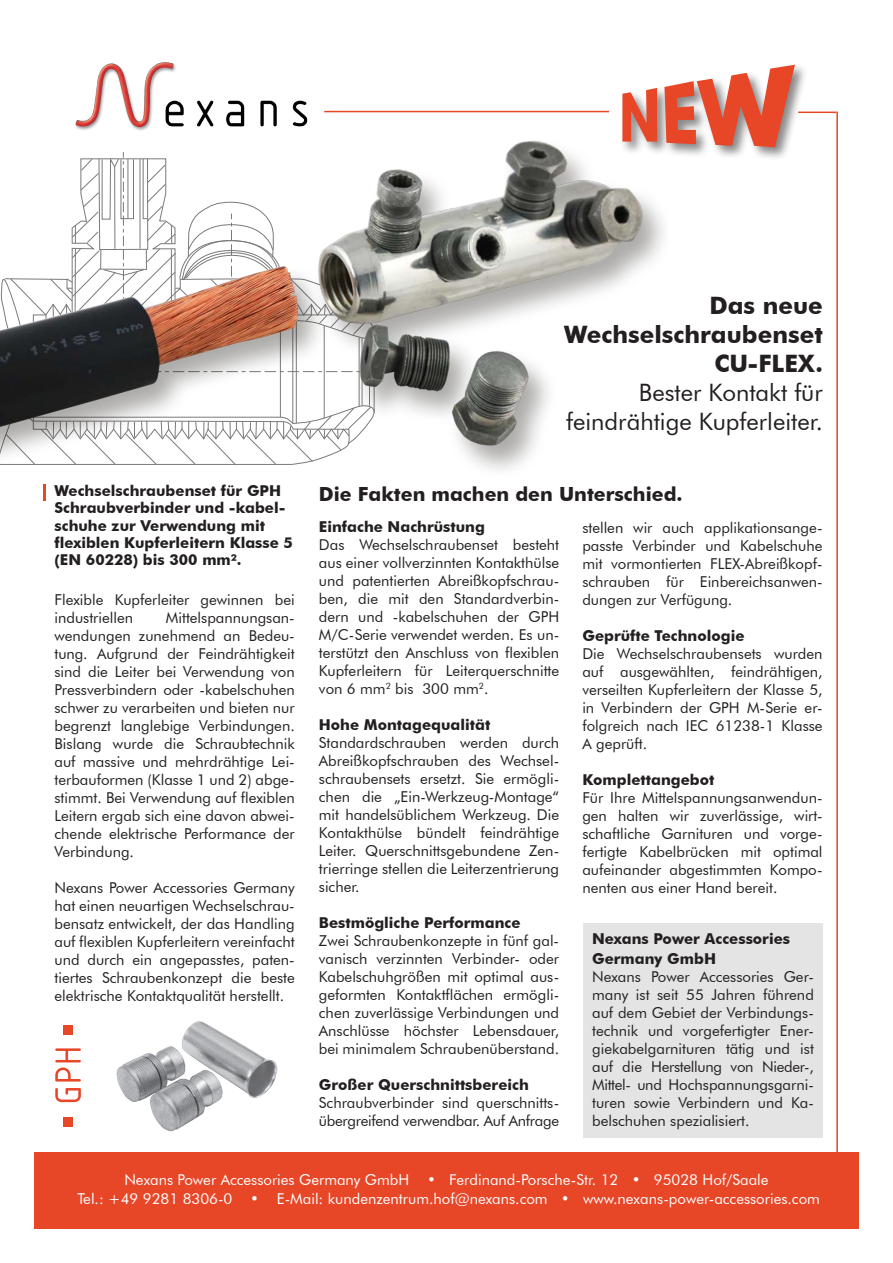
<style>
.page{position:relative;width:893px;height:1263px;background:#fff}
.page>*{position:absolute;margin:0;border:0;box-sizing:border-box;transform-origin:0 0}
.t1{font:24px/28.8px "Futura ABT";color:#231f20;text-align:right}
.t2{font:700 24px/28.8px "Futura ABT";color:#231f20;text-align:right}
.t3{font:700 19.5px "Futura ABT";color:#231f20}
.t4{font:15px/18px "Futura ABT";color:#231f20;text-align:justify}
.t5{font:700 15px/17.2px "Futura ABT";color:#231f20}
.t6{font:15px/19.5px "Futura ABT";color:#fff;text-align:center}
</style>
<div class="page">
<img style="left:97px;top:62px;width:79px;height:22px">
<div style="left:34px;top:1152px;width:825px;height:77px;background:#e74627"></div>
<div style="left:583px;top:923px;width:240px;height:215px;background:#e4e4e4"></div>
<hr style="left:43px;top:485px;width:3px;height:16px;background:#e74627">
<hr style="left:798px;top:112px;width:38px;height:1px;background:#e74627">
<hr style="left:836px;top:112px;width:2px;height:1061px;background:#e74627">
<img style="left:116px;top:1021px;width:162px;height:111px">
<div style="left:620px;top:63px;width:189px;height:98px;background:#231f20;opacity:.54"></div>
<svg style="left:664px;top:65px;width:131px;height:82px"></svg>
<svg style="left:55px;top:1088px;width:26px;height:14px"></svg>
<svg style="left:55px;top:1048px;width:26px;height:33px"></svg>
<div style="left:63px;top:1117px;width:10px;height:9px;background:#e74627"></div>
<div style="left:63px;top:1025px;width:10px;height:10px;background:#e74627"></div>
<img style="left:0;top:84px;width:668px;height:401px">
<p class="t5" style="left:55px;top:482px;width:240px">Wechselschraubenset für GPH<br>Schraubverbinder und -kabel&shy;schuhe zur Verwendung mit flexiblen Kupferleitern Klasse 5 (EN 60228) bis 300 mm².</p>
<p class="t4" style="left:55px;top:590px;width:242px">Flexible Kupferleiter gewinnen bei industriellen</p>
<p class="t4" style="left:55px;top:608px;width:242px;text-indent:111px">Mittelspannungsan&shy;wendungen zunehmend an Bedeu&shy;tung. Aufgrund der Feindrähtigkeit sind die Leiter bei Verwendung von Pressverbindern oder -kabelschuhen schwer zu verarbeiten und bieten nur begrenzt langlebige Verbindungen.<br>Bislang wurde die Schraubtechnik auf massive und mehrdrähtige Lei&shy;terbauformen (Klasse 1 und 2) abge&shy;stimmt. Bei Verwendung auf flexiblen Leitern ergab sich eine davon abwei&shy;chende elektrische Performance der Verbindung.</p>
<p class="t4" style="left:55px;top:878px;width:242px">Nexans Power Accessories Germany hat einen neuartigen Wechselschrau&shy;bensatz entwickelt, der das Handling auf flexiblen Kupferleitern vereinfacht und durch ein angepasstes, paten&shy;tiertes Schraubenkonzept die beste elektrische Kontaktqualität herstellt.</p>
<h1 class="t2" style="left:564px;top:291px;width:260px">Das neue<br>Wechselschraubenset<br>CU-FLEX.</h1>
<h1 class="t1" style="left:566px;top:378px;width:258px">Bester Kontakt für feindrähtige Kupferleiter.</h1>
<h2 class="t3" style="left:319px;top:482px;width:365px">Die Fakten machen den Unterschied.</h2>
<p class="t5" style="left:319px;top:518px;width:167px">Einfache Nachrüstung</p>
<p class="t4" style="left:319px;top:536px;width:242px">Das Wechselschraubenset besteht aus einer vollverzinnten Kontakthülse und patentierten Abreißkopfschrau&shy;ben, die mit den Standardverbin&shy;dern und -kabelschuhen der GPH M/C-Serie verwendet werden. Es un&shy;terstützt den Anschluss von flexiblen Kupferleitern für Leiterquerschnitte von 6 mm<sup>2</sup> bis 300 mm<sup>2</sup>.</p>
<p class="t5" style="left:319px;top:716px;width:173px">Hohe Montagequalität</p>
<p class="t4" style="left:319px;top:734px;width:242px">Standardschrauben werden durch Abreißkopfschrauben des Wechsel&shy;schraubensets ersetzt. Sie ermögli&shy;chen die „Ein-Werkzeug-Montage“ mit handelsüblichem Werkzeug. Die Kontakthülse bündelt feindrähtige Leiter. Querschnittsgebundene Zen&shy;trierringe stellen die Leiterzentrierung sicher.</p>
<p class="t5" style="left:319px;top:914px;width:203px">Bestmögliche Performance</p>
<p class="t4" style="left:319px;top:932px;width:242px">Zwei Schraubenkonzepte in fünf gal&shy;vanisch verzinnten Verbinder- oder Kabelschuhgrößen mit optimal aus&shy;geformten Kontaktflächen ermögli&shy;chen zuverlässige Verbindungen und Anschlüsse höchster Lebensdauer, bei minimalem Schraubenüberstand.</p>
<p class="t5" style="left:319px;top:1076px;width:211px">Großer Querschnittsbereich</p>
<p class="t4" style="left:319px;top:1094px;width:242px">Schraubverbinder sind querschnitts&shy;übergreifend verwendbar. Auf Anfrage</p>
<p class="t4" style="left:582px;top:518px;width:242px">stellen wir auch applikationsange&shy;passte Verbinder und Kabelschuhe mit vormontierten FLEX-Abreißkopf&shy;schrauben für Einbereichsanwen&shy;dungen zur Verfügung.</p>
<p class="t5" style="left:582px;top:627px;width:164px">Geprüfte Technologie</p>
<p class="t4" style="left:582px;top:644px;width:242px">Die Wechselschraubensets wurden auf ausgewählten, feindrähtigen, verseilten Kupferleitern der Klasse 5, in Verbindern der GPH M-Serie er&shy;folgreich nach IEC 61238-1 Klasse A geprüft.</p>
<p class="t5" style="left:582px;top:771px;width:134px">Komplettangebot</p>
<p class="t4" style="left:582px;top:788px;width:242px">Für Ihre Mittelspannungsanwendun&shy;gen halten wir zuverlässige, wirt&shy;schaftliche Garnituren und vorge&shy;fertigte Kabelbrücken mit optimal aufeinander abgestimmten Kompo&shy;nenten aus einer Hand bereit.</p>
<p class="t5" style="left:592px;top:929px;width:199px;line-height:19.5px">Nexans Power Accessories<br>Germany GmbH</p>
<p class="t4" style="left:592px;top:967px;width:223px">Nexans Power Accessories Ger&shy;many ist seit 55 Jahren führend auf dem Gebiet der Verbindungs&shy;technik und vorgefertigter Ener&shy;giekabelgarnituren tätig und ist auf die Herstellung von Nieder-, Mittel- und Hochspannungsgarni&shy;turen sowie Verbindern und Ka&shy;belschuhen spezialisiert.</p>
<p class="t6" style="left:77px;top:1170px;width:744px">Nexans Power Accessories Germany GmbH • Ferdinand-Porsche-Str. 12 • 95028 Hof/Saale<br>Tel.: +49 9281 8306-0 • E-Mail: kundenzentrum.hof@nexans.com • www.nexans-power-accessories.com</p>
</div>
